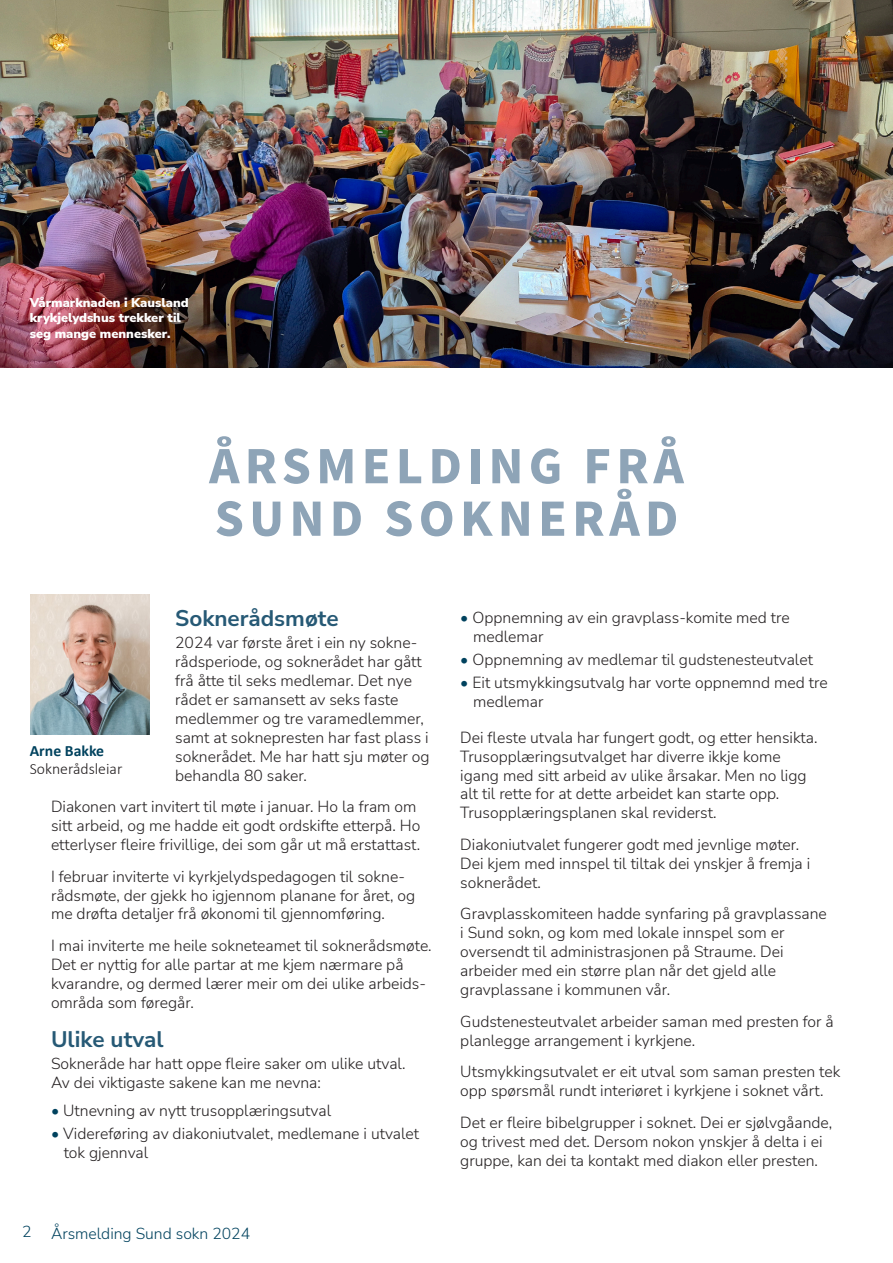
<style>
.page{position:relative;width:893px;height:1263px;background:#fff}
.page>*{position:absolute;margin:0;border:0;box-sizing:border-box;transform-origin:0 0}
.t1{font:700 52.5px/52.5px "Source Sans Pro";letter-spacing:.1em;color:#8ea4b7}
.Mellomtittel{font:700 22.5px "Nunito Sans";color:#265975}
.Tekst{font:300 15.75px/18.9px "Nunito Sans";color:#231f20}
.t2{font:300 15.75px "Nunito Sans";color:#00425e}
.t3{font:300 15.75px/18px "Calibri";color:#231f20}
.Bildetekst{font:900 12.75px/15.3px "Nunito Sans";color:#fff}
.s1{color:#00425e}
.s2{font-weight:700;color:#00425e}
</style>
<div class="page">
<img style="left:30px;top:595px;width:120px;height:140px">
<img style="left:0;top:0;width:893px;height:368px">
<p class="Bildetekst" style="left:30px;top:295px;width:160px">Vårmarknaden i Kausland krykjelydshus trekker til seg mange mennesker.</p>
<p class="t1" style="left:209px;top:441px;width:476px">ÅRSMELDING FRÅ<br>SUND SOKNERÅD</p>
<p class="Mellomtittel" style="left:175px;top:603px;width:165px">Soknerådsmøte</p>
<p class="Tekst" style="left:175px;top:633px;width:256px">2024 var første året i ein ny sokne&shy;rådsperiode, og soknerådet har gått frå åtte til seks medlemar. Det nye rådet er samansett av seks faste medlemmer og tre varamedlemmer, samt at soknepresten har fast plass i soknerådet. Me har hatt sju møter og behandla 80 saker.</p>
<p class="Tekst" style="left:51px;top:797px;width:371px">Diakonen vart invitert til møte i januar. Ho la fram om sitt arbeid, og me hadde eit godt ordskifte etterpå. Ho etterlyser fleire frivillige, dei som går ut må erstattast.</p>
<p class="Tekst" style="left:51px;top:866px;width:366px">I februar inviterte vi kyrkjelydspedagogen til sokne&shy;rådsmøte, der gjekk ho igjennom planane for året, og me drøfta detaljer frå økonomi til gjennomføring.</p>
<p class="Tekst" style="left:51px;top:936px;width:382px">I mai inviterte me heile sokneteamet til soknerådsmøte.<br>Det er nyttig for alle partar at me kjem nærmare på kvarandre, og dermed lærer meir om dei ulike arbeids&shy;områda som føregår.</p>
<p class="Mellomtittel" style="left:51px;top:1024px;width:114px">Ulike utval</p>
<p class="Tekst" style="left:51px;top:1054px;width:356px">Sokneråde har hatt oppe fleire saker om ulike utval.<br>Av dei viktigaste sakene kan me nevna:</p>
<p class="Tekst" style="left:51px;top:1100px;width:282px"><span class="s1">•</span> Utnevning av nytt trusopplæringsutval</p>
<p class="Tekst" style="left:64px;top:1123px;width:357px;text-indent:-13px"><span class="s1">•</span> Videreføring av diakoniutvalet, medlemane i utvalet tok gjennval</p>
<p class="t3" style="left:30px;top:741px;width:94px"><span class="s2">Arne Bakke<br></span>Soknerådsleiar</p>
<p class="t2" style="left:22px;top:1222px;width:229px">2 Årsmelding Sund sokn 2024</p>
<p class="Tekst" style="left:473px;top:607px;width:318px;text-indent:-13px"><span class="s1">•</span> Oppnemning av ein gravplass-komite med tre medlemar</p>
<p class="Tekst" style="left:460px;top:649px;width:354px"><span class="s1">•</span> Oppnemning av medlemar til gudstenesteutvalet</p>
<p class="Tekst" style="left:473px;top:672px;width:356px;text-indent:-13px"><span class="s1">•</span> Eit utsmykkingsutvalg har vorte oppnemnd med tre medlemar</p>
<p class="Tekst" style="left:460px;top:727px;width:359px">Dei fleste utvala har fungert godt, og etter hensikta.<br>Trusopplæringsutvalget har diverre ikkje kome igang med sitt arbeid av ulike årsakar. Men no ligg alt til rette for at dette arbeidet kan starte opp.<br>Trusopplæringsplanen skal reviderst.</p>
<p class="Tekst" style="left:460px;top:834px;width:351px">Diakoniutvalet fungerer godt med jevnlige møter.<br>Dei kjem med innspel til tiltak dei ynskjer å fremja i soknerådet.</p>
<p class="Tekst" style="left:460px;top:904px;width:368px">Gravplasskomiteen hadde synfaring på gravplassane i Sund sokn, og kom med lokale innspel som er oversendt til administrasjonen på Straume. Dei arbeider med ein større plan når det gjeld alle gravplassane i kommunen vår.</p>
<p class="Tekst" style="left:460px;top:1011px;width:375px">Gudstenesteutvalet arbeider saman med presten for å planlegge arrangement i kyrkjene.</p>
<p class="Tekst" style="left:460px;top:1062px;width:382px">Utsmykkingsutvalet er eit utval som saman presten tek opp spørsmål rundt interiøret i kyrkjene i soknet vårt.</p>
<p class="Tekst" style="left:460px;top:1112px;width:373px">Det er fleire bibelgrupper i soknet. Dei er sjølvgåande, og trivest med det. Dersom nokon ynskjer å delta i ei gruppe, kan dei ta kontakt med diakon eller presten.</p>
</div>
